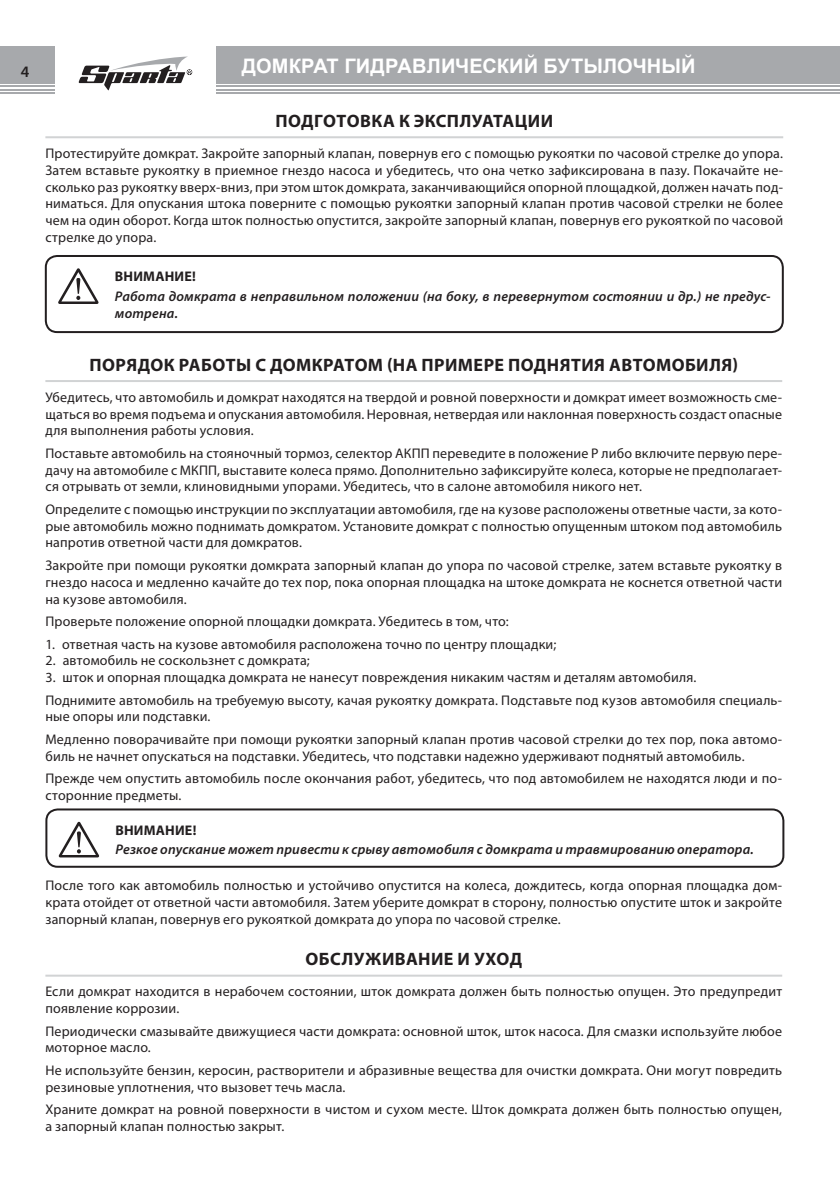
<style>
.page{position:relative;width:840px;height:1191px;background:#fff}
.page>*{position:absolute;margin:0;border:0;box-sizing:border-box;transform-origin:0 0}
.t1{font:700 20px "Arial";letter-spacing:.005em;color:#fff}
.t2{font:700 18px "Myriad Pro";letter-spacing:.025em;color:#231f20}
.t3{font:600 16px "Myriad Pro";color:#231f20}
.t4{font:14px/16.8px "Myriad Pro";letter-spacing:.015em;color:#231f20}
.t5{font:italic 600 14px/16.8px "Myriad Pro";letter-spacing:.015em;color:#231f20}
.t6{font:700 14px "Myriad Pro";letter-spacing:.015em;color:#231f20}
</style>
<div class="page">
<div style="left:0;top:46px;width:55px;height:37px;background:#a7a9ac"></div>
<hr style="left:0;top:85px;width:55px;height:2px;background:#a7a9ac">
<hr style="left:0;top:93px;width:55px;height:1px;background:#a7a9ac">
<hr style="left:0;top:89px;width:55px;height:2px;background:#a7a9ac">
<div style="left:216px;top:46px;width:623px;height:37px;background:#a7a9ac"></div>
<hr style="left:216px;top:85px;width:623px;height:2px;background:#a7a9ac">
<hr style="left:216px;top:93px;width:623px;height:1px;background:#a7a9ac">
<hr style="left:216px;top:89px;width:623px;height:2px;background:#a7a9ac">
<svg style="left:79px;top:57px;width:113px;height:33px"></svg>
<hr style="left:45px;top:136px;width:737px;height:2px;background:#d1d3d4">
<hr style="left:45px;top:380px;width:736px;height:2px;background:#d1d3d4">
<hr style="left:45px;top:974px;width:736px;height:2px;background:#d1d3d4">
<svg style="left:59px;top:822px;width:40px;height:35px"></svg>
<div style="left:45px;top:808px;width:739px;height:59px;border:2px solid #231f20;border-radius:11px"></div>
<svg style="left:58px;top:268px;width:40px;height:36px"></svg>
<div style="left:45px;top:255px;width:738px;height:78px;border:2px solid #231f20;border-radius:11px"></div>
<p class="t3" style="left:21px;top:62px;width:10px">4</p>
<h1 class="t1" style="left:242px;top:53px;width:455px">домкрат гидравлический бутылочный</h1>
<p class="t2" style="left:275px;top:109px;width:14px">ПОД</p>
<p class="t2" style="left:314px;top:109px;width:22px">ГОТОВКА</p>
<p class="t2" style="left:399px;top:109px;width:28px">К ЭКСПЛУАТАЦИИ</p>
<p class="t4" style="left:45px;top:145px;width:739px;text-align:justify">Протестируйте домкрат. Закройте запорный клапан, повернув его с помощью рукоятки по часовой стрелке до упора.<br>Затем вставьте рукоятку в приемное гнездо насоса и убедитесь, что она четко зафиксирована в пазу. Покачайте не&shy;сколько раз рукоятку вверх-вниз, при этом шток домкрата, заканчивающийся опорной площадкой, должен начать под&shy;ниматься. Для опускания штока поверните с помощью рукоятки запорный клапан против часовой стрелки не более чем на один оборот. Когда шток полностью опустится, закройте запорный клапан, повернув его рукояткой по часовой стрелке до упора.</p>
<p class="t6" style="left:101px;top:267px;width:96px">ВНИМАНИЕ!</p>
<p class="t5" style="left:115px;top:287px;width:656px">Работа домкрата в неправильном положении (на боку, в перевернутом состоянии и др.) не предус&shy;мотрена.</p>
<p class="t2" style="left:89px;top:353px;width:62px">ПОРЯДОК</p>
<p class="t2" style="left:178px;top:353px;width:167px">РАБОТЫ С ДОМКРАТО</p>
<p class="t2" style="left:368px;top:353px;width:102px">М (на примере</p>
<p class="t2" style="left:508px;top:353px;width:231px">поднятия автомобиля)</p>
<p class="t4" style="left:45px;top:388px;width:737px;text-align:justify">Убедитесь, что автомобиль и домкрат находятся на твердой и ровной поверхности и домкрат имеет возможность сме&shy;щаться во время подъема и опускания автомобиля. Неровная, нетвердая или наклонная поверхность создаст опасные для выполнения работы условия.</p>
<p class="t4" style="left:45px;top:444px;width:737px;text-align:justify">Поставьте автомобиль на стояночный тормоз, селектор АКПП переведите в положение Р либо включите первую пере&shy;дачу на автомобиле с МКПП, выставите колеса прямо. Дополнительно зафиксируйте колеса, которые не предполагает&shy;ся отрывать от земли, клиновидными упорами. Убедитесь, что в салоне автомобиля никого нет.</p>
<p class="t4" style="left:45px;top:500px;width:737px;text-align:justify">Определите с помощью инструкции по эксплуатации автомобиля, где на кузове расположены ответные части, за кото&shy;рые автомобиль можно поднимать домкратом. Установите домкрат с полностью опущенным штоком под автомобиль напротив ответной части для домкратов.</p>
<p class="t4" style="left:45px;top:556px;width:737px;text-align:justify">Закройте при помощи рукоятки домкрата запорный клапан до упора по часовой стрелке, затем вставьте рукоятку в гнездо насоса и медленно качайте до тех пор, пока опорная площадка на штоке домкрата не коснется ответной части на кузове автомобиля.</p>
<p class="t4" style="left:45px;top:613px;width:464px">Проверьте положение опорной площадки домкрата. Убедитесь в том, что:</p>
<p class="t4" style="left:45px;top:635px;width:512px">1. ответная часть на кузове автомобиля расположена точно по центру площадки;</p>
<p class="t4" style="left:45px;top:652px;width:266px">2. автомобиль не соскользнет с домкрата;</p>
<p class="t4" style="left:45px;top:666px;width:737px;line-height:22.4px">3. шток и опорная площадка домкрата не нанесут повреждения никаким частям и деталям автомобиля.<br>Поднимите автомобиль на требуемую высоту, качая рукоятку домкрата. Подставьте под кузов автомобиля специаль-</p>
<p class="t4" style="left:45px;top:705px;width:737px;line-height:22.4px">ные опоры или подставки.<br>Медленно поворачивайте при помощи рукоятки запорный клапан против часовой стрелки до тех пор, пока автомо-</p>
<p class="t4" style="left:45px;top:744px;width:737px;line-height:22.4px">биль не начнет опускаться на подставки. Убедитесь, что подставки надежно удерживают поднятый автомобиль.<br>Прежде чем опустить автомобиль после окончания работ, убедитесь, что под автомобилем не находятся люди и по-</p>
<p class="t4" style="left:45px;top:786px;width:137px">сторонние предметы.</p>
<p class="t6" style="left:102px;top:821px;width:96px">ВНИМАНИЕ!</p>
<p class="t5" style="left:115px;top:841px;width:639px">Резкое опускание может привести к срыву автомобиля с домкрата и травмированию оператора.</p>
<p class="t4" style="left:45px;top:877px;width:737px;text-align:justify">После того как автомобиль полностью и устойчиво опустится на колеса, дождитесь, когда опорная площадка дом&shy;крата отойдет от ответной части автомобиля. Затем уберите домкрат в сторону, полностью опустите шток и закройте запорный клапан, повернув его рукояткой домкрата до упора по часовой стрелке.</p>
<p class="t2" style="left:305px;top:947px;width:37px">ОБСЛУ</p>
<p class="t2" style="left:365px;top:947px;width:29px">ЖИВА</p>
<p class="t2" style="left:418px;top:947px;width:69px">НИЕ И УХОД</p>
<p class="t4" style="left:45px;top:983px;width:737px">Если домкрат находится в нерабочем состоянии, шток домкрата должен быть полностью опущен. Это предупредит появление коррозии.</p>
<p class="t4" style="left:45px;top:1022px;width:737px">Периодически смазывайте движущиеся части домкрата: основной шток, шток насоса. Для смазки используйте любое моторное масло.</p>
<p class="t4" style="left:45px;top:1061px;width:737px">Не используйте бензин, керосин, растворители и абразивные вещества для очистки домкрата. Они могут повредить резиновые уплотнения, что вызовет течь масла.</p>
<p class="t4" style="left:45px;top:1100px;width:737px">Храните домкрат на ровной поверхности в чистом и сухом месте. Шток домкрата должен быть полностью опущен, а запорный клапан полностью закрыт.</p>
</div>
